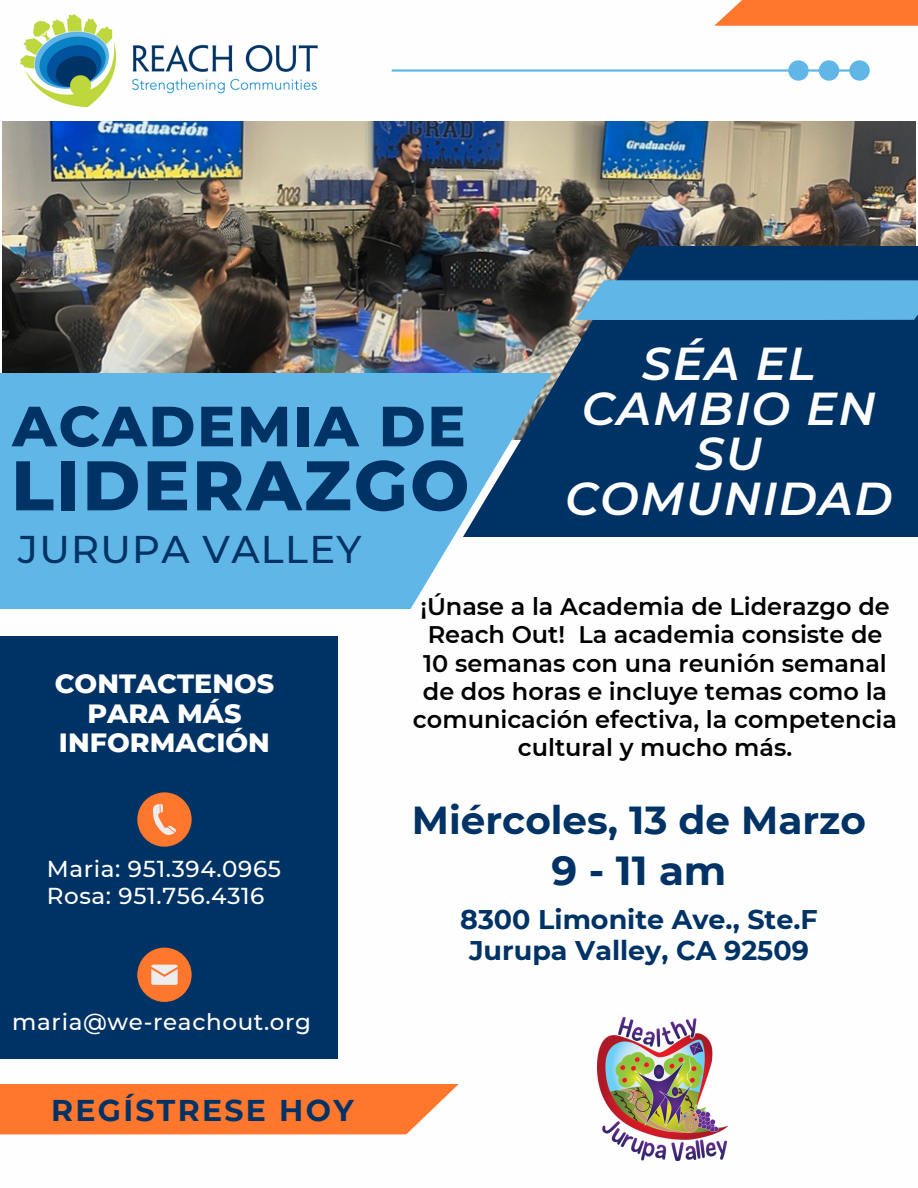
<style>
.page{position:relative;width:918px;height:1188px;background:#fff}
.page>*{position:absolute;margin:0;border:0;box-sizing:border-box;transform-origin:0 0}
.t1{font:800 70.05px "Montserrat";letter-spacing:.035em;color:#003365}
.t2{font:800 56.55px "Montserrat";letter-spacing:.035em;color:#003365}
.t3{font:italic 600 46.05px/45px "Montserrat";letter-spacing:.035em;color:#fefeff;text-align:center}
.t4{font:700 40.5px "Montserrat";color:#003365}
.t5{font:700 39px "Montserrat";color:#003365}
.t6{font:500 38.55px "Montserrat";letter-spacing:.035em;color:#003365}
.t7{font:700 30px "Montserrat";letter-spacing:.075em;color:#003365}
.t8{font:700 27px/30.3px "Montserrat";color:#003365;text-align:center}
.t9{font:800 26.85px/29.2px "Montserrat";color:#fff;text-align:center}
.t10{font:600 24px/28.2px "Montserrat";color:#000;text-align:center}
.t11{font:500 22.95px "Montserrat";letter-spacing:.03em;color:#fff}
</style>
<div class="page">
<div style="left:0;top:636px;width:337px;height:423px;background:#003365"></div>
<img style="left:3px;top:122px;width:912px;height:251px">
<div style="left:0;top:1084px;width:459px;height:50px;background:#ff762d"></div>
<div style="left:714px;top:0;width:204px;height:26px;background:#ff762d"></div>
<div style="left:137px;top:792px;width:55px;height:55px;background:#ff762d;border-radius:50%"></div>
<svg style="left:153px;top:804px;width:23px;height:31px"></svg>
<div style="left:137px;top:948px;width:55px;height:54px;background:#ff762d;border-radius:50%"></div>
<svg style="left:151px;top:965px;width:26px;height:20px"></svg>
<img style="left:597px;top:1018px;width:131px;height:142px">
<hr style="left:393px;top:69px;width:464px;height:3px;background:#60b6e6">
<svg style="left:788px;top:60px;width:81px;height:21px"></svg>
<img style="left:20px;top:14px;width:297px;height:92px">
<svg style="left:459px;top:247px;width:459px;height:289px;background:#0e3861"></svg>
<svg style="left:575px;top:280px;width:343px;height:40px;background:#63b5e2"></svg>
<svg style="left:0;top:373px;width:607px;height:235px;background:#64aed9"></svg>
<p class="t2" style="left:12px;top:392px;width:455px">ACADEMIA DE</p>
<p class="t1" style="left:11px;top:443px;width:460px">LIDERAZGO</p>
<p class="t6" style="left:18px;top:526px;width:345px">JURUPA VALLEY</p>
<p class="t3" style="left:565px;top:341px;width:329px">SÉA EL<br>CAMBIO EN<br>SU<br>COMUNIDAD</p>
<p class="t9" style="left:55px;top:669px;width:221px">CONTACTENOS<br>PARA MÁS<br>INFORMACIÓN</p>
<p class="t11" style="left:47px;top:855px;width:236px">Maria: 951.394.0965</p>
<h3 class="t11" style="left:47px;top:882px;width:219px">Rosa: 951.756.4316</h3>
<p class="t11" style="left:12px;top:1008px;width:300px">maria@we-reachout.org</p>
<h2 class="t7" style="left:51px;top:1092px;width:304px">REGÍSTRESE HOY</h2>
<p class="t10" style="left:413px;top:593px;width:486px">¡Únase a la Academia de Liderazgo de Reach Out! La academia consiste de 10 semanas con una reunión semanal de dos horas e incluye temas como la comunicación efectiva, la competencia cultural y mucho más.</p>
<h1 class="t5" style="left:412px;top:796px;width:456px">Miércoles, 13 de Marzo</h1>
<h4 class="t4" style="left:551px;top:846px;width:176px">9-11am</h4>
<p class="t8" style="left:460px;top:904px;width:359px">8300 Limonite Ave., Ste.F<br>Jurupa Valley, CA 92509</p>
</div>
